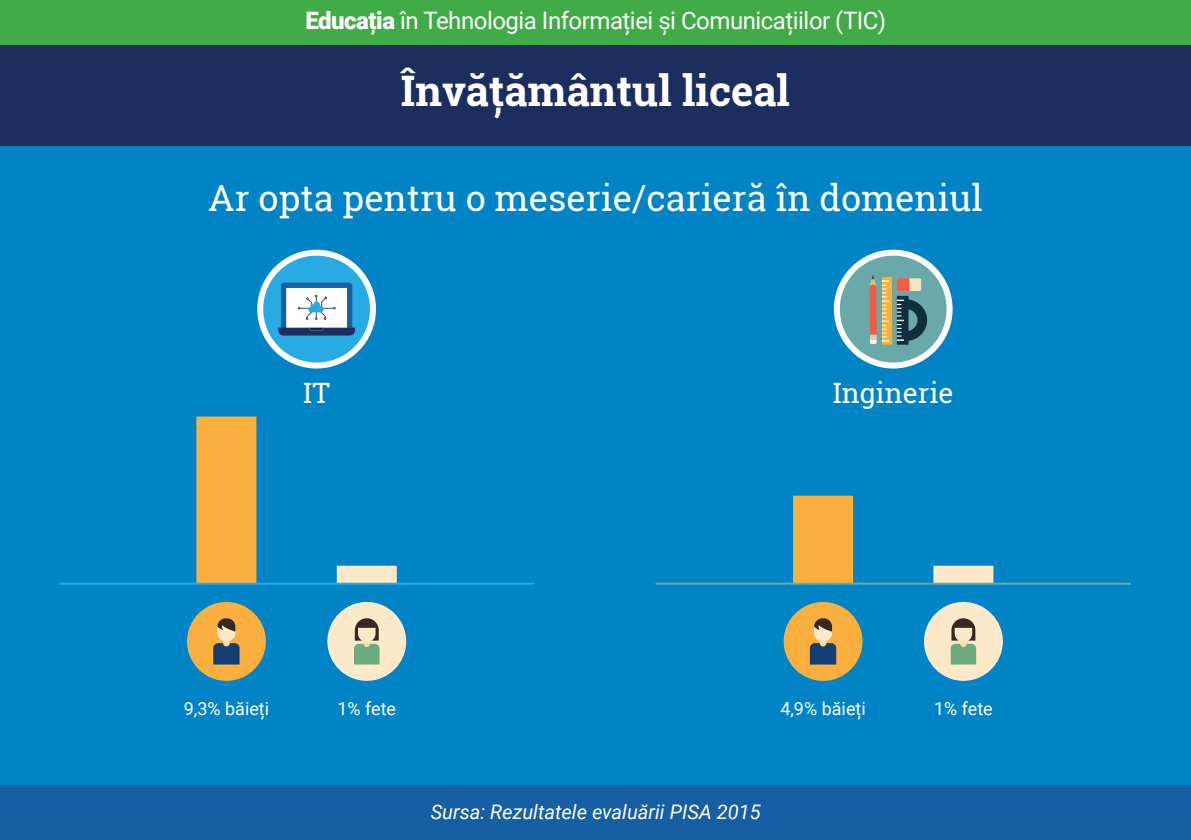
<style>
.page{position:relative;width:1191px;height:840px;background:#fff}
.page>*{position:absolute;margin:0;border:0;box-sizing:border-box;transform-origin:0 0}
.t1{font:700 42px "Roboto Slab";color:#fff}
.t2{font:36px "Roboto Slab";color:#fff}
.t3{font:28px "Roboto Slab";color:#fff}
.t4{font:24px "Roboto";letter-spacing:-.02em;color:#fff}
.t5{font:italic 20px "Roboto";color:#fff}
.t6{font:18px "Roboto";color:#fff}
.s1{font-weight:900}
</style>
<div class="page">
<div style="left:0;top:146px;width:1191px;height:693px;background:#0084c5"></div>
<div style="left:0;top:784px;width:1191px;height:55px;background:#165fa3"></div>
<div style="left:0;top:0;width:1191px;height:146px;background:#1b2e5e"></div>
<svg style="left:834px;top:249px;width:118px;height:119px"></svg>
<svg style="left:257px;top:249px;width:119px;height:119px"></svg>
<div style="left:187px;top:601px;width:79px;height:79px;background:#fbaf3e;border-radius:50%"></div>
<svg style="left:213px;top:618px;width:26px;height:46px"></svg>
<div style="left:783px;top:601px;width:79px;height:79px;background:#fbaf3e;border-radius:50%"></div>
<svg style="left:810px;top:618px;width:26px;height:46px"></svg>
<div style="left:327px;top:601px;width:79px;height:79px;background:#feeacb;border-radius:50%"></div>
<svg style="left:354px;top:618px;width:25px;height:46px"></svg>
<div style="left:924px;top:601px;width:78px;height:79px;background:#feeacb;border-radius:50%"></div>
<svg style="left:950px;top:618px;width:26px;height:46px"></svg>
<div style="left:196px;top:416px;width:60px;height:167px;background:#fbaf3e"></div>
<div style="left:337px;top:565px;width:60px;height:18px;background:#feeacb"></div>
<div style="left:793px;top:495px;width:60px;height:88px;background:#fbaf3e"></div>
<div style="left:933px;top:565px;width:60px;height:18px;background:#feeacb"></div>
<hr style="left:59px;top:582px;width:475px;height:2px;background:#27abe2">
<hr style="left:655px;top:582px;width:476px;height:2px;background:#6aa9aa">
<div style="left:0;top:0;width:1191px;height:44px;background:#41ab48"></div>
<p class="t4" style="left:305px;top:4px;width:582px"><span class="s1">Educația</span> în Tehnologia Informației și Comunicațiilor (TIC)</p>
<h1 class="t1" style="left:401px;top:62px;width:390px">Învățământul liceal</h1>
<h2 class="t2" style="left:208px;top:173px;width:776px">Ar opta pentru o meserie/carieră în domeniul</h2>
<p class="t3" style="left:303px;top:373px;width:28px">IT</p>
<p class="t3" style="left:833px;top:373px;width:122px">Inginerie</p>
<p class="t6" style="left:184px;top:696px;width:87px">9,3% băieți</p>
<p class="t6" style="left:337px;top:696px;width:60px">1% fete</p>
<p class="t6" style="left:780px;top:696px;width:87px">4,9% băieți</p>
<p class="t6" style="left:934px;top:696px;width:60px">1% fete</p>
<p class="t5" style="left:431px;top:797px;width:331px">Sursa: Rezultatele evaluării PISA 2015</p>
</div>
